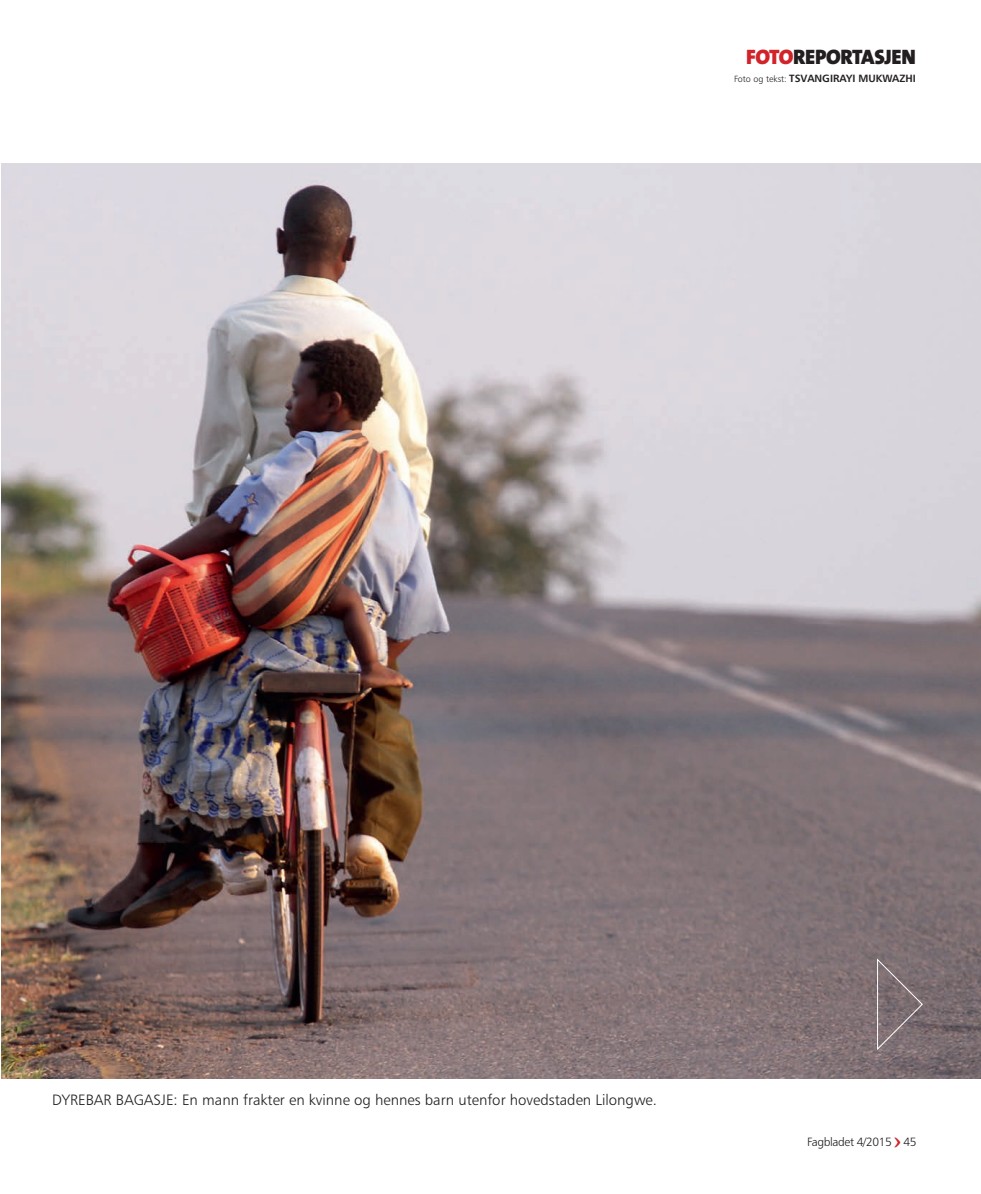
<style>
.page{position:relative;width:981px;height:1194px;background:#fff}
.page>*{position:absolute;margin:0;border:0;box-sizing:border-box;transform-origin:0 0}
.t1{font:900 21px "The Mix";letter-spacing:-.015em;color:#231f20}
.t2{font:15px "Humanist 777 BT Light B";color:#231f20}
.t3{font:12px "Humanist 777 BT Light B";letter-spacing:-.03em;color:#231f20}
.t4{font:10.5px "Humanist 777 BT Bold B";color:#231f20}
.s1{color:#d1232a}
.s2{font-family:"Humanist 777 BT Light B";font-size:9px}
.s3{font-family:"Fagbladet Pil";color:#d1232a}
</style>
<div class="page">
<img style="left:1px;top:164px;width:979px;height:913px">
<svg style="left:876px;top:957px;width:47px;height:93px;background:#827578"></svg>
<h1 class="t1" style="left:746px;top:43px;width:171px"><span class="s1">FOTO</span>REPORTASJEN</h1>
<p class="t4" style="left:734px;top:72px;width:183px"><span class="s2">Foto og tekst:</span> TSVANGIRAYI MUKWAZHI</p>
<p class="t2" style="left:52px;top:1090px;width:606px">DYREBAR BAGASJE: En mann frakter en kvinne og hennes barn utenfor hovedstaden Lilongwe.</p>
<p class="t3" style="left:807px;top:1134px;width:111px">Fagbladet 4/2015 <span class="s3">&lt;</span> 45</p>
</div>
